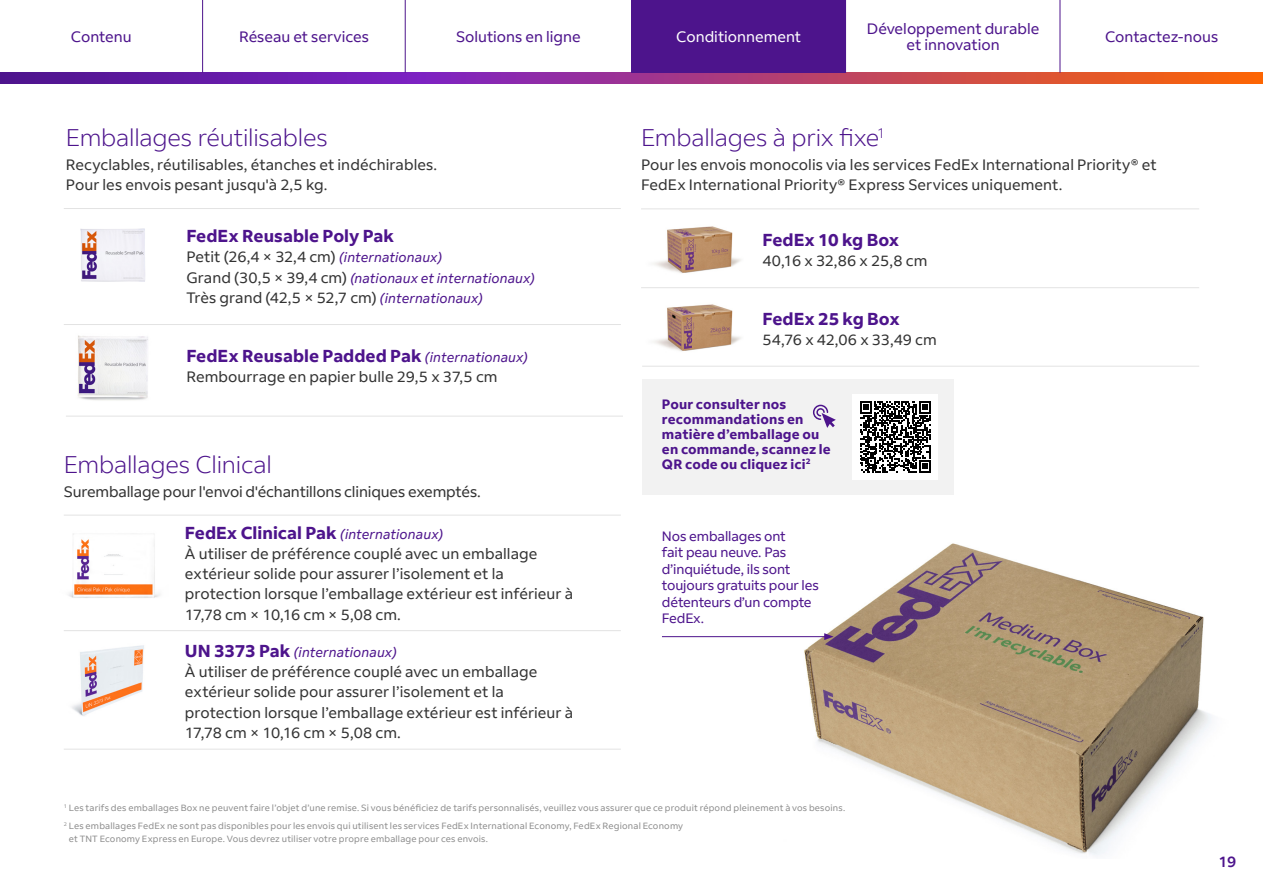
<style>
.page{position:relative;width:1263px;height:893px;background:#fff}
.page>*{position:absolute;margin:0;border:0;box-sizing:border-box;transform-origin:0 0}
.t1{font:300 24px "Fed Ex Sans";letter-spacing:-.01em;color:#4d148c}
.t2{font:700 17.25px "Fed Ex Sans";letter-spacing:.005em;color:#4d148c}
.t3{font:15px/20.2px "Fed Ex Sans";letter-spacing:.005em;color:#333}
.t4{font:15px/16.5px "Fed Ex Sans";color:#4d148c;text-align:center}
.t5{font:15px "Fed Ex Sans";color:#fff}
.t6{font:500 15px "Fed Ex Sans";color:#4d148c}
.t7{font:13.5px/16.5px "Fed Ex Sans";letter-spacing:-.01em;color:#4d148c}
.t8{font:700 13.5px/15px "Fed Ex Sans";letter-spacing:.015em;color:#4d148c}
.t9{font:italic 13.5px "Fed Ex Sans";letter-spacing:.005em;color:#4d148c}
.t10{font:9px/17.7px "Fed Ex Sans";letter-spacing:.02em;color:#8e8e8e}
.s1{font-style:italic;font-size:13.5px;color:#4d148c}
.s2{font-style:normal;font-size:15px;color:#333}
.s3{font-weight:400;font-style:italic;font-size:13.5px}
.s4{font-weight:700;font-style:normal;font-size:17.25px}
</style>
<div class="page">
<img style="left:767px;top:403px;width:445px;height:452px">
<hr style="left:64px;top:208px;width:557px;height:1px;background:#e3e3e3">
<hr style="left:66px;top:416px;width:557px;height:1px;background:#e3e3e3">
<hr style="left:64px;top:515px;width:557px;height:1px;background:#e3e3e3">
<hr style="left:64px;top:630px;width:557px;height:1px;background:#e3e3e3">
<hr style="left:64px;top:324px;width:557px;height:1px;background:#e3e3e3">
<img style="left:80px;top:228px;width:65px;height:54px">
<img style="left:78px;top:335px;width:70px;height:66px">
<img style="left:68px;top:533px;width:92px;height:65px">
<img style="left:72px;top:645px;width:72px;height:71px">
<img style="left:653px;top:226px;width:88px;height:47px">
<img style="left:653px;top:304px;width:88px;height:47px">
<hr style="left:642px;top:366px;width:557px;height:1px;background:#e3e3e3">
<hr style="left:641px;top:208px;width:558px;height:1px;background:#e3e3e3">
<hr style="left:641px;top:287px;width:558px;height:1px;background:#e3e3e3">
<hr style="left:64px;top:749px;width:557px;height:1px;background:#e3e3e3">
<div style="left:642px;top:379px;width:311px;height:115px;background:#f2f2f2"></div>
<div style="left:853px;top:394px;width:85px;height:85px;background:#fff"></div>
<svg style="left:860px;top:401px;width:71px;height:71px"></svg>
<svg style="left:813px;top:404px;width:23px;height:24px"></svg>
<hr style="left:662px;top:636px;width:165px;height:1px;background:#4d148c">
<svg style="left:824px;top:633px;width:10px;height:7px"></svg>
<svg style="left:0;top:73px;width:1263px;height:10px;background:#9f3679"></svg>
<hr style="left:202px;top:0;width:1px;height:73px;background:#4d148c">
<hr style="left:405px;top:0;width:1px;height:73px;background:#4d148c">
<hr style="left:1059px;top:0;width:1px;height:73px;background:#4d148c">
<div style="left:631px;top:0;width:215px;height:73px;background:#4d148c"></div>
<p class="t4" style="left:71px;top:28px;width:62px">Contenu</p>
<p class="t4" style="left:239px;top:28px;width:131px">Réseau et services</p>
<p class="t4" style="left:456px;top:28px;width:126px">Solutions en ligne</p>
<p class="t4" style="left:867px;top:20px;width:174px">Développement durable et innovation</p>
<p class="t5" style="left:676px;top:28px;width:126px">Conditionnement</p>
<p class="t4" style="left:1105px;top:28px;width:115px">Contactez-nous</p>
<h1 class="t1" style="left:66px;top:123px;width:263px">Emballages réutilisables</h1>
<p class="t3" style="left:66px;top:155px;width:373px">Recyclables, réutilisables, étanches et indéchirables.<br>Pour les envois pesant jusqu'à 2,5 kg.</p>
<p class="t2" style="left:186px;top:226px;width:209px">FedEx Reusable Poly Pak</p>
<p class="t3" style="left:186px;top:247px;width:257px">Petit (26,4 × 32,4 cm) <span class="s1">(internationaux)</span></p>
<p class="t9" style="left:186px;top:270px;width:350px"><span class="s2">Grand (30,5 × 39,4 cm)</span> (nationaux et internationaux)</p>
<p class="t3" style="left:186px;top:288px;width:298px">Très grand (42,5 × 52,7 cm) <span class="s1">(internationaux)</span></p>
<p class="t2" style="left:186px;top:346px;width:343px">FedEx Reusable Padded Pak <span class="s3">(internationaux)</span></p>
<p class="t3" style="left:186px;top:367px;width:313px">Rembourrage en papier bulle 29,5 x 37,5 cm</p>
<h1 class="t1" style="left:64px;top:451px;width:210px">Emballages Clinical</h1>
<p class="t3" style="left:64px;top:482px;width:419px">Suremballage pour l'envoi d'échantillons cliniques exemptés.</p>
<p class="t2" style="left:185px;top:522px;width:260px">FedEx Clinical Pak <span class="s3">(internationaux)</span></p>
<p class="t3" style="left:185px;top:543px;width:390px">À utiliser de préférence couplé avec un emballage extérieur solide pour assurer l’isolement et la protection lorsque l’emballage extérieur est inférieur à 17,78 cm × 10,16 cm × 5,08 cm.</p>
<p class="t9" style="left:185px;top:644px;width:213px"><span class="s4">UN 3373 Pak</span> (internationaux)</p>
<p class="t3" style="left:185px;top:662px;width:390px">À utiliser de préférence couplé avec un emballage extérieur solide pour assurer l’isolement et la protection lorsque l’emballage extérieur est inférieur à 17,78 cm × 10,16 cm × 5,08 cm.</p>
<h1 class="t1" style="left:641px;top:123px;width:246px">Emballages à prix fixe<sup>1</sup></h1>
<p class="t3" style="left:641px;top:155px;width:517px">Pour les envois monocolis via les services FedEx International Priority® et<br>FedEx International Priority® Express Services uniquement.</p>
<p class="t2" style="left:762px;top:230px;width:138px">FedEx 10 kg Box</p>
<p class="t3" style="left:762px;top:251px;width:166px">40,16 x 32,86 x 25,8 cm</p>
<p class="t2" style="left:762px;top:309px;width:139px">FedEx 25 kg Box</p>
<p class="t3" style="left:762px;top:330px;width:176px">54,76 x 42,06 x 33,49 cm</p>
<p class="t8" style="left:662px;top:397px;width:170px">Pour consulter nos recommandations en matière d’emballage ou en commande, scannez le<br>QR code ou cliquez ici<sup>2</sup></p>
<p class="t7" style="left:662px;top:528px;width:159px">Nos emballages ont<br>fait peau neuve. Pas d’inquiétude, ils sont toujours gratuits pour les détenteurs d’un compte<br>FedEx.</p>
<p class="t10" style="left:64px;top:799px;width:783px"><sup>1</sup> Les tarifs des emballages Box ne peuvent faire l’objet d’une remise. Si vous bénéficiez de tarifs personnalisés, veuillez vous assurer que ce produit répond pleinement à vos besoins.<br><sup>2</sup> Les emballages FedEx ne sont pas disponibles pour les envois qui utilisent les services FedEx International Economy, FedEx Regional Economy</p>
<p class="t10" style="left:69px;top:830px;width:421px">et TNT Economy Express en Europe. Vous devrez utiliser votre propre emballage pour ces envois.</p>
<p class="t6" style="left:1218px;top:853px;width:19px">19</p>
</div>
